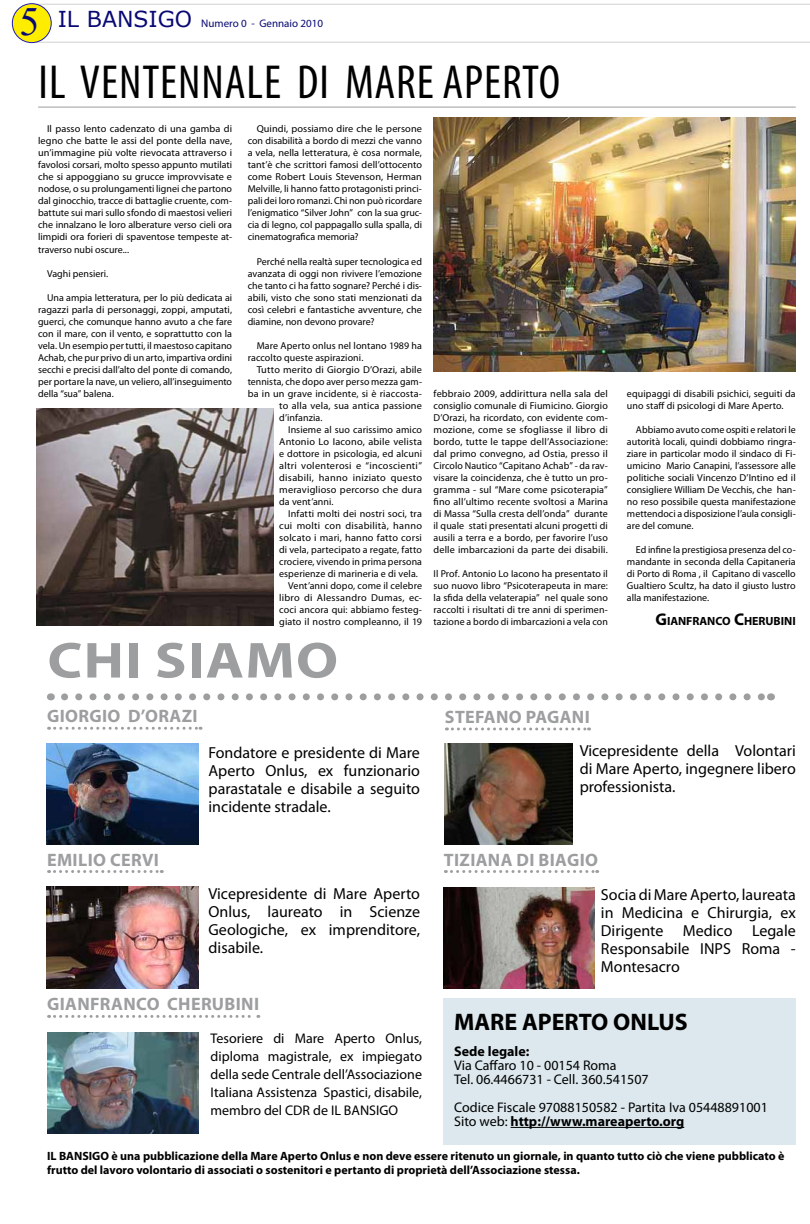
<style>
.page{position:relative;width:810px;height:1224px;background:#fff}
.page>*{position:absolute;margin:0;border:0;box-sizing:border-box;transform-origin:0 0}
.t1{font:700 51px "Myriad Pro";color:#9c9e9f;scale:1.15 1}
.t2{font:condensed 48px "Myriad Pro";letter-spacing:.02em;color:#000}
.t3{font:700 24px "Myriad Pro";letter-spacing:-.005em;color:#000}
.t4{font:700 18px "Myriad Pro";letter-spacing:.02em;color:#9c9e9f}
.t5{font:16px/18px "Myriad Pro";color:#000;text-align:justify}
.t6{font:14px/18px "Myriad Pro";color:#000}
.t7{font:700 14px "Myriad Pro";color:#000}
.t8{font:700 12px/14px "Myriad Pro";color:#000}
.t9{font:700 11.9px "Myriad Pro";color:#000}
.t10{font:11px "Myriad Pro";color:#090974}
.t11{font:10px/12px "Myriad Pro";letter-spacing:.01em;color:#000;text-align:justify}
.s1{font-family:"Times New Roman";font-size:40px}
.s2{font-family:"Verdana";font-size:22px}
.s3{font-size:17px}
.s4{font-weight:700}
</style>
<div class="page">
<div style="left:444px;top:998px;width:352px;height:146px;background:#dce8ed"></div>
<hr style="left:35px;top:42px;width:775px;height:1px;background:#d0d1d2">
<hr style="left:31px;top:4px;width:779px;height:1px;background:#d0d1d2">
<div style="left:12px;top:4px;width:39px;height:39px;background:#ffed00;border-radius:50%"></div>
<div style="left:12px;top:3px;width:40px;height:40px;border:1px solid #1b1bb3;border-radius:50%"></div>
<hr style="left:38px;top:107px;width:758px;height:1px;background:#9c9e9f">
<img style="left:434px;top:117px;width:362px;height:254px">
<svg style="left:65px;top:693px;width:698px;height:7px"></svg>
<svg style="left:49px;top:727px;width:152px;height:3px"></svg>
<img style="left:47px;top:743px;width:151px;height:102px">
<img style="left:47px;top:887px;width:151px;height:102px">
<img style="left:445px;top:743px;width:128px;height:102px">
<img style="left:47px;top:1032px;width:151px;height:102px">
<img style="left:444px;top:887px;width:151px;height:102px">
<svg style="left:49px;top:870px;width:113px;height:3px"></svg>
<svg style="left:446px;top:727px;width:144px;height:3px"></svg>
<svg style="left:445px;top:870px;width:153px;height:3px"></svg>
<svg style="left:49px;top:1015px;width:210px;height:3px"></svg>
<img style="left:36px;top:409px;width:238px;height:216px">
<hr style="left:511px;top:1127px;width:173px;height:1px;background:#000">
<p class="t10" style="left:20px;top:16px;width:305px"><span class="s1">5</span> <span class="s2">IL BANSIGO</span> Numero 0 - Gennaio 2010</p>
<h2 class="t2" style="left:39px;top:53px;width:520px">IL VENTENNALE DI MARE APERTO</h2>
<p class="t11" style="left:38px;top:123px;width:196px;text-indent:9px">Il passo lento cadenzato di una gamba di legno che batte le assi del ponte della nave, un’immagine più volte rievocata attraverso i favolosi corsari, molto spesso appunto mutilati che si appoggiano su grucce improvvisate e nodose, o su prolungamenti lignei che partono dal ginocchio, tracce di battaglie cruente, com&shy;battute sui mari sullo sfondo di maestosi velieri che innalzano le loro alberature verso cieli ora limpidi ora forieri di spaventose tempeste at&shy;traverso nubi oscure...</p>
<p class="t11" style="left:47px;top:267px;width:62px">Vaghi pensieri.</p>
<p class="t11" style="left:38px;top:291px;width:196px;text-indent:9px">Una ampia letteratura, per lo più dedicata ai ragazzi parla di personaggi, zoppi, amputati, guerci, che comunque hanno avuto a che fare con il mare, con il vento, e soprattutto con la vela. Un esempio per tutti, il maestoso capitano Achab, che pur privo di un arto, impartiva ordini secchi e precisi dall’alto del ponte di comando, per portare la nave, un veliero, all’inseguimento della “sua” balena.</p>
<p class="t11" style="left:248px;top:123px;width:176px;text-indent:9px">Quindi, possiamo dire che le persone con disabilità a bordo di mezzi che vanno a vela, nella letteratura, è cosa normale, tant’è che scrittori famosi dell’ottocento come Robert Louis Stevenson, Herman Melville, li hanno fatto protagonisti princi&shy;pali dei loro romanzi. Chi non può ricordare l’enigmatico “Silver John” con la sua gruc&shy;cia di legno, col pappagallo sulla spalla, di cinematografica memoria?</p>
<p class="t11" style="left:248px;top:255px;width:176px;text-indent:9px">Perché nella realtà super tecnologica ed avanzata di oggi non rivivere l’emozione che tanto ci ha fatto sognare? Perché i dis&shy;abili, visto che sono stati menzionati da così celebri e fantastiche avventure, che diamine, non devono provare?</p>
<p class="t11" style="left:248px;top:339px;width:176px;text-indent:9px">Mare Aperto onlus nel lontano 1989 ha raccolto queste aspirazioni.</p>
<p class="t11" style="left:257px;top:363px;width:167px">Tutto merito di Giorgio D’Orazi, abile</p>
<p class="t11" style="left:248px;top:375px;width:176px">tennista, che dopo aver perso mezza gam-</p>
<p class="t11" style="left:248px;top:387px;width:176px">ba in un grave incidente, si è riaccosta-</p>
<p class="t11" style="left:279px;top:399px;width:144px">to alla vela, sua antica passione</p>
<p class="t11" style="left:279px;top:411px;width:45px">d’infanzia.</p>
<p class="t11" style="left:288px;top:423px;width:135px">Insieme al suo carissimo amico</p>
<p class="t11" style="left:279px;top:435px;width:144px">Antonio Lo Iacono, abile velista</p>
<p class="t11" style="left:279px;top:447px;width:144px">e dottore in psicologia, ed alcuni</p>
<p class="t11" style="left:279px;top:459px;width:144px">altri volenterosi e “incoscienti”</p>
<p class="t11" style="left:279px;top:471px;width:144px">disabili, hanno iniziato questo</p>
<p class="t11" style="left:279px;top:483px;width:144px">meraviglioso percorso che dura</p>
<p class="t11" style="left:279px;top:495px;width:56px">da vent’anni.</p>
<p class="t11" style="left:288px;top:508px;width:135px">Infatti molti dei nostri soci, tra</p>
<p class="t11" style="left:279px;top:520px;width:144px">cui molti con disabilità, hanno</p>
<p class="t11" style="left:279px;top:532px;width:144px">solcato i mari, hanno fatto corsi</p>
<p class="t11" style="left:279px;top:544px;width:144px">di vela, partecipato a regate, fatto</p>
<p class="t11" style="left:279px;top:556px;width:144px">crociere, vivendo in prima persona</p>
<p class="t11" style="left:279px;top:568px;width:140px">esperienze di marineria e di vela.</p>
<p class="t11" style="left:288px;top:580px;width:135px">Vent’anni dopo, come il celebre</p>
<p class="t11" style="left:279px;top:592px;width:144px">libro di Alessandro Dumas, ec-</p>
<p class="t11" style="left:279px;top:604px;width:144px">coci ancora qui: abbiamo festeg-</p>
<p class="t11" style="left:279px;top:616px;width:144px">giato il nostro compleanno, il 19</p>
<h1 class="t1" style="left:47px;top:627px;width:27px">Chi</h1>
<h1 class="t1" style="left:155px;top:627px;width:161px">siamo</h1>
<h3 class="t4" style="left:47px;top:704px;width:150px">Giorgio D’Orazi</h3>
<p class="t11" style="left:434px;top:387px;width:176px">febbraio 2009, addirittura nella sala del consiglio comunale di Fiumicino. Giorgio D’Orazi, ha ricordato, con evidente com&shy;mozione, come se sfogliasse il libro di bordo, tutte le tappe dell’Associazione: dal primo convegno, ad Ostia, presso il Circolo Nautico “Capitano Achab” - da rav&shy;visare la coincidenza, che è tutto un pro&shy;gramma - sul “Mare come psicoterapia” fino all’ultimo recente svoltosi a Marina di Massa “Sulla cresta dell’onda” durante il quale stati presentati alcuni progetti di ausili a terra e a bordo, per favorire l’uso delle imbarcazioni da parte dei disabili.</p>
<p class="t11" style="left:434px;top:568px;width:176px">Il Prof. Antonio Lo Iacono ha presentato il suo nuovo libro “Psicoterapeuta in mare: la sfida della velaterapia” nel quale sono raccolti i risultati di tre anni di sperimen&shy;tazione a bordo di imbarcazioni a vela con</p>
<h3 class="t4" style="left:445px;top:705px;width:136px">Stefano Pagani</h3>
<p class="t11" style="left:627px;top:387px;width:170px">equipaggi di disabili psichici, seguiti da uno staff di psicologi di Mare Aperto.</p>
<p class="t11" style="left:627px;top:423px;width:170px;text-indent:9px">Abbiamo avuto come ospiti e relatori le autorità locali, quindi dobbiamo ringra&shy;ziare in particolar modo il sindaco di Fi&shy;umicino Mario Canapini, l’assessore alle politiche sociali Vincenzo D’Intino ed il consigliere William De Vecchis, che han&shy;no reso possibile questa manifestazione mettendoci a disposizione l’aula consigli&shy;are del comune.</p>
<p class="t11" style="left:627px;top:544px;width:170px;text-indent:9px">Ed infine la prestigiosa presenza del co&shy;mandante in seconda della Capitaneria di Porto di Roma , il Capitano di vascello Gualtiero Scultz, ha dato il giusto lustro alla manifestazione.</p>
<p class="t9" style="left:655px;top:613px;width:142px"><span class="s3">G</span>IANFRANCO <span class="s3">C</span>HERUBINI</p>
<h3 class="t4" style="left:47px;top:848px;width:10px">Emili</h3>
<h3 class="t4" style="left:93px;top:848px;width:58px">o Cervi</h3>
<h3 class="t5" style="left:209px;top:743px;width:213px">Fondatore e presidente di Mare Aperto Onlus, ex funzionario parastatale e disabile a seguito incidente stradale.</h3>
<h3 class="t5" style="left:209px;top:885px;width:213px">Vicepresidente di Mare Aperto Onlus, laureato in Scienze Geologiche, ex imprenditore, disabile.</h3>
<h3 class="t4" style="left:47px;top:993px;width:55px">GIANFRA</h3>
<h3 class="t4" style="left:123px;top:993px;width:79px">NCO CHERU</h3>
<h3 class="t4" style="left:225px;top:993px;width:36px">BINI</h3>
<h3 class="t6" style="left:211px;top:1029px;width:213px;text-align:justify">Tesoriere di Mare Aperto Onlus, diploma magistrale, ex impiegato della sede Centrale dell’Associazione Italiana Assistenza Spastici, disabile, membro del CDR de IL BANSIGO</h3>
<h3 class="t5" style="left:580px;top:741px;width:218px">Vicepresidente della Volontari di Mare Aperto, ingegnere libero professionista.</h3>
<h3 class="t4" style="left:444px;top:848px;width:156px">Tiziana di Biagio</h3>
<h3 class="t5" style="left:601px;top:885px;width:196px">Socia di Mare Aperto, laureata in Medicina e Chirurgia, ex Dirigente Medico Legale Responsabile INPS Roma - Montesacro</h3>
<h3 class="t3" style="left:454px;top:1006px;width:36px">MARE</h3>
<h3 class="t3" style="left:522px;top:1006px;width:151px">APERTO ONLUS</h3>
<h3 class="t7" style="left:454px;top:1042px;width:77px">Sede legale:</h3>
<h3 class="t6" style="left:454px;top:1058px;width:196px;line-height:14px">Via Caffaro 10 - 00154 Roma<br>Tel. 06.4466731 - Cell. 360.541507</h3>
<h3 class="t6" style="left:454px;top:1100px;width:315px;line-height:14px">Codice Fiscale 97088150582 - Partita Iva 05448891001<br>Sito web: <span class="s4">http://www.mareaperto.org</span></h3>
<p class="t8" style="left:47px;top:1149px;width:739px">IL BANSIGO è una pubblicazione della Mare Aperto Onlus e non deve essere ritenuto un giornale, in quanto tutto ciò che viene pubblicato è frutto del lavoro volontario di associati o sostenitori e pertanto di proprietà dell’Associazione stessa.</p>
</div>
